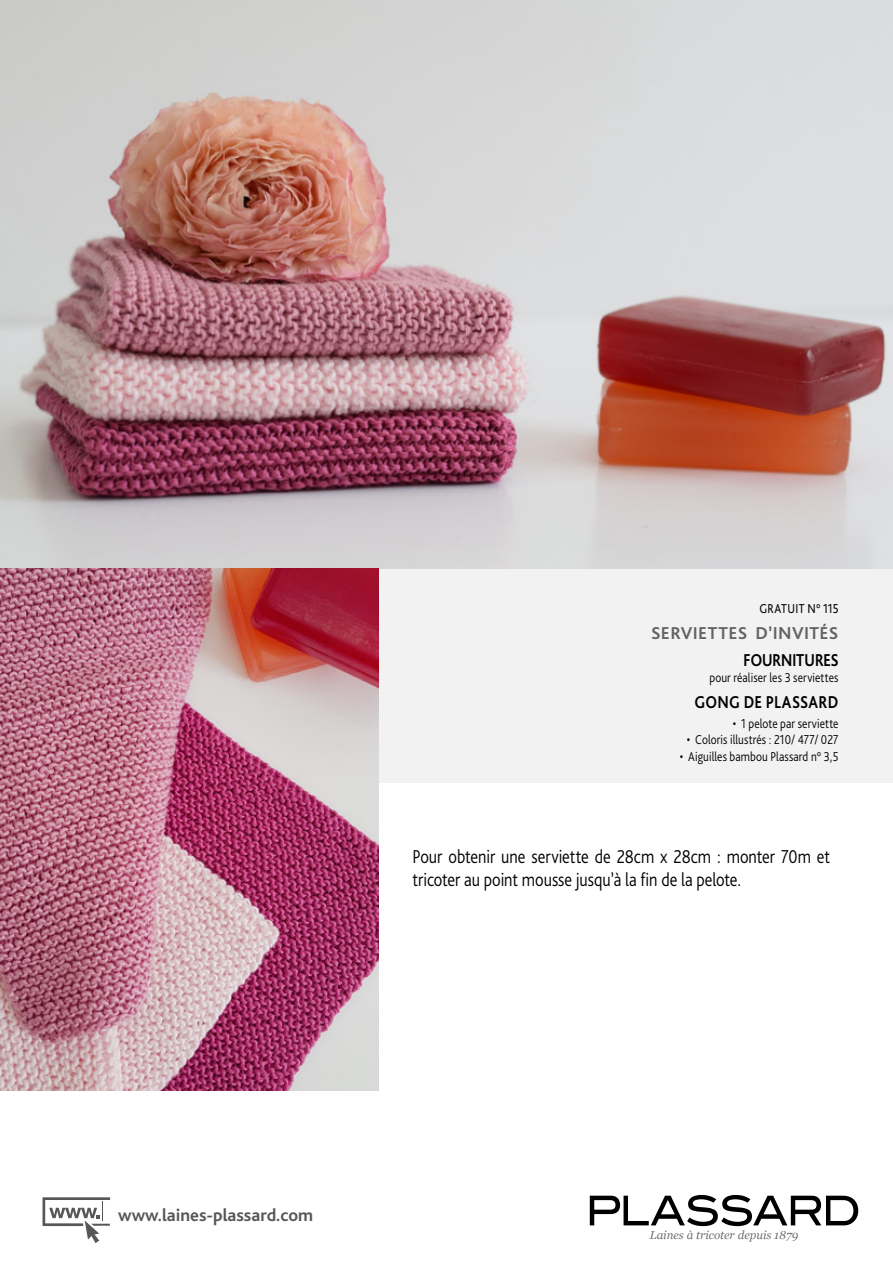
<style>
.page{position:relative;width:893px;height:1263px;background:#fff}
.page>*{position:absolute;margin:0;border:0;box-sizing:border-box;transform-origin:0 0}
.t1{font:300 19.5px/23.4px "Bliss Pro";letter-spacing:-.005em;color:#000;scale:.85 1}
.t2{font:700 18px "Bliss";color:#575756}
.t3{font:700 18px "Bliss Pro";letter-spacing:.02em;color:#646363}
.t4{font:700 18px "Bliss Pro";letter-spacing:.02em;color:#000;scale:.85 1}
.t5{font:700 18px "Bliss";color:#000;scale:.85 1}
.t6{font:300 13.5px "Bliss Pro";letter-spacing:.01em;color:#000;scale:.85 1}
.t7{font:13.5px "Bliss Pro";letter-spacing:.03em;color:#000;scale:.85 1}
.t8{font:italic 11.55px "Georgia";color:#717070}
</style>
<div class="page">
<div style="left:369px;top:0;width:524px;height:782px;background:#f2f2f2"></div>
<img style="left:0;top:0;width:893px;height:569px">
<svg style="left:43px;top:1197px;width:67px;height:46px"></svg>
<svg style="left:590px;top:1195px;width:268px;height:31px"></svg>
<img style="left:0;top:569px;width:378px;height:521px">
<p class="t7" style="left:759px;top:600px;width:95px">GRATUIT N° 115</p>
<h2 class="t3" style="left:651px;top:622px;width:189px">SERVIETTES D’INVITÉS</h2>
<h2 class="t5" style="left:744px;top:650px;width:113px">FOURNITURES</h2>
<p class="t6" style="left:709px;top:669px;width:153px">pour réaliser les 3 serviettes</p>
<h2 class="t4" style="left:694px;top:691px;width:171px">GONG DE PLASSARD</h2>
<p class="t6" style="left:733px;top:715px;width:126px">• 1 pelote par serviette</p>
<p class="t6" style="left:687px;top:732px;width:180px">• Coloris illustrés : 210/ 477/ 027</p>
<p class="t6" style="left:680px;top:748px;width:188px">• Aiguilles bambou Plassard n° 3,5</p>
<h1 class="t1" style="left:412px;top:844px;width:493px">Pour obtenir une serviette de 28cm x 28cm : monter 70m et tricoter au point mousse jusqu’à la fin de la pelote.</h1>
<h2 class="t2" style="left:118px;top:1206px;width:196px">www.laines-plassard.com</h2>
<p class="t8" style="left:650px;top:1228px;width:150px">Laines à tricoter depuis 1879</p>
</div>
